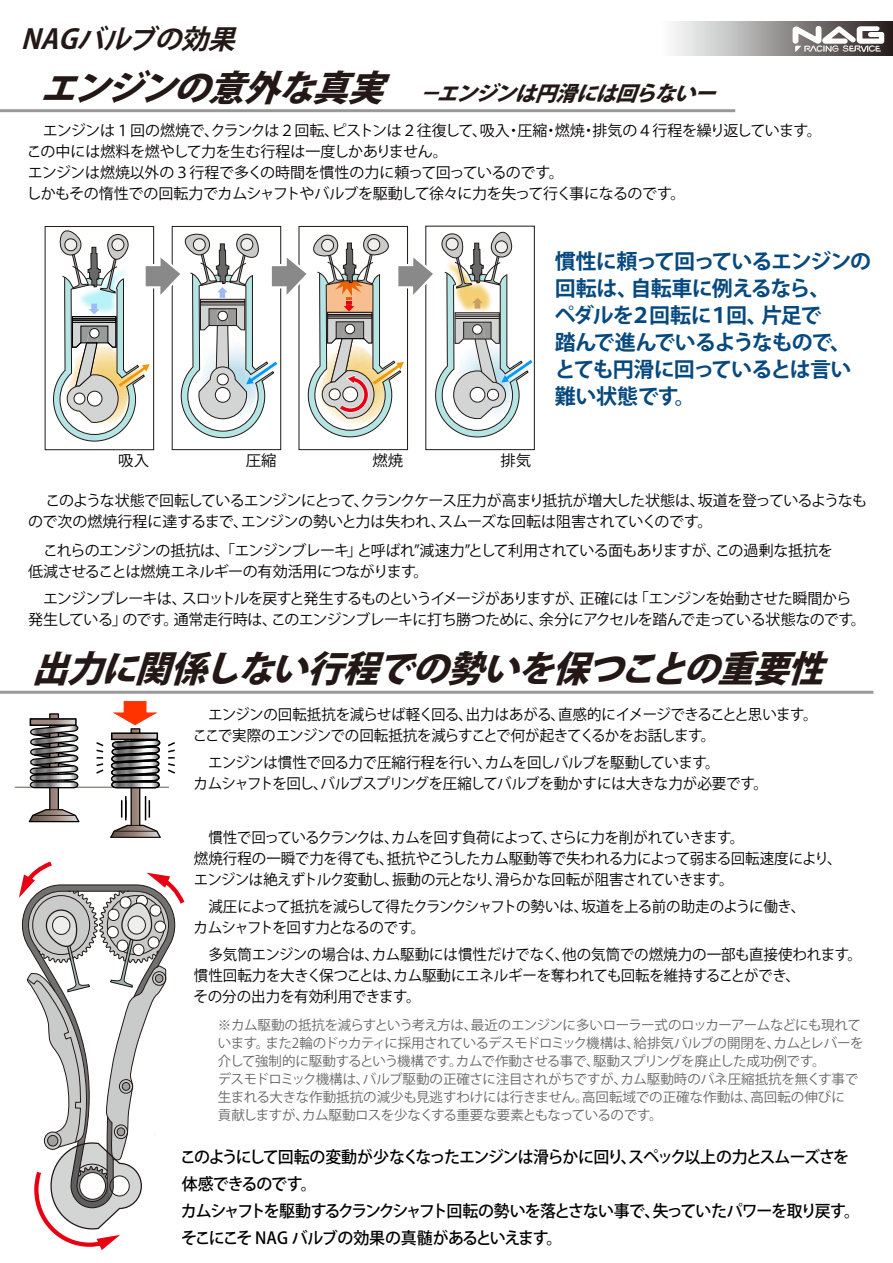
<style>
.page{position:relative;width:893px;height:1263px;background:#fff}
.page>*{position:absolute;margin:0;border:0;box-sizing:border-box;transform-origin:0 0}
.t1{font:italic 800 36.3px "Koz Go Pro";color:#231815}
.t2{font:italic 700 27px "Koz Go Pro";color:#000}
.t3{font:700 21px/27px "Koz Go Pro";letter-spacing:-.055em;color:#06497f}
.t4{font:italic 800 20.85px "Koz Go Pro";color:#231815}
.t5{font:500 16.5px/27px "Koz Go Pro";letter-spacing:-.07em;color:#000}
.t6{font:15px/21px "Koz Go Pro";letter-spacing:-.035em;color:#040000}
.t7{font:15px/21px "Koz Go Pro";letter-spacing:-.02em;color:#000}
.t8{font:15px/21px "Koz Go Pro";letter-spacing:-.04em;color:#000}
.t9{font:13.5px/18px "Koz Go Pro";letter-spacing:-.02em;color:#686767}
.s1{font-size:35.7px}
</style>
<div class="page">
<hr style="left:0;top:691px;width:873px;height:3px;background:#999">
<hr style="left:15px;top:786px;width:154px;height:2px;background:#938c8a">
<svg style="left:763px;top:22px;width:130px;height:34px;background:#716c6a"></svg>
<svg style="left:793px;top:26px;width:91px;height:26px"></svg>
<svg style="left:14px;top:21px;width:749px;height:429px"></svg>
<svg style="left:19px;top:861px;width:166px;height:389px"></svg>
<svg style="left:28px;top:714px;width:52px;height:109px"></svg>
<hr style="left:33px;top:815px;width:42px;height:1px;background:#231815">
<svg style="left:33px;top:721px;width:41px;height:2px"></svg>
<div style="left:30px;top:718px;width:47px;height:8px;border:2px solid #000"></div>
<svg style="left:95px;top:701px;width:80px;height:137px"></svg>
<h2 class="t2" style="left:21px;top:22px;width:226px">NAGバルブの効果</h2>
<h3 class="t4" style="left:40px;top:80px;width:688px"><span class="s1">エンジンの意外な真実　</span>－エンジンは円滑には回らないー</h3>
<p class="t6" style="left:27px;top:121px;width:797px">　エンジンは１回の燃焼で、クランクは２回転、ピストンは２往復して、吸入・圧縮・燃焼・排気の４行程を繰り返しています。この中には燃料を燃やして力を生む行程は一度しかありません。<br>エンジンは燃焼以外の３行程で多くの時間を慣性の力に頼って回っているのです。<br>しかもその惰性での回転力でカムシャフトやバルブを駆動して徐々に力を失って行く事になるのです。</p>
<p class="t7" style="left:118px;top:450px;width:32px">吸入</p>
<p class="t7" style="left:246px;top:450px;width:32px">圧縮</p>
<p class="t7" style="left:372px;top:450px;width:32px">燃焼</p>
<p class="t7" style="left:500px;top:450px;width:32px">排気</p>
<h3 class="t3" style="left:555px;top:249px;width:318px">慣性に頼って回っているエンジンの回転は、自転車に例えるなら、<br>ペダルを２回転に１回、片足で<br>踏んで進んでいるようなもので、とても円滑に回っているとは言い難い状態です。</h3>
<p class="t6" style="left:28px;top:491px;width:841px">　このような状態で回転しているエンジンにとって、クランクケース圧力が高まり抵抗が増大した状態は、坂道を登っているようなもので次の燃焼行程に達するまで、エンジンの勢いと力は失われ、スムーズな回転は阻害されていくのです。</p>
<p class="t6" style="left:28px;top:540px;width:806px">　これらのエンジンの抵抗は、「エンジンブレーキ」と呼ばれ”減速力”として利用されている面もありますが、この過剰な抵抗を低減させることは燃焼エネルギーの有効活用につながります。</p>
<p class="t6" style="left:28px;top:588px;width:839px;text-align:center">エンジンブレーキは、スロットルを戻すと発生するものというイメージがありますが、正確には「エンジンを始動させた瞬間から<br>発生している」のです。通常走行時は、このエンジンブレーキに打ち勝つために、余分にアクセルを踏んで走っている状態なのです。</p>
<h1 class="t1" style="left:32px;top:645px;width:808px">出力に関係しない行程での勢いを保つことの重要性</h1>
<p class="t8" style="left:193px;top:705px;width:634px">　エンジンの回転抵抗を減らせば軽く回る、出力はあがる、直感的にイメージできることと思います。　ここで実際のエンジンでの回転抵抗を減らすことで何が起きてくるかをお話します。</p>
<p class="t7" style="left:193px;top:753px;width:576px;text-indent:15px">エンジンは慣性で回る力で圧縮行程を行い、カムを回しバルブを駆動しています。<br>カムシャフトを回し、バルブスプリングを圧縮してバルブを動かすには大きな力が必要です。</p>
<p class="t7" style="left:194px;top:828px;width:649px;text-indent:15px">慣性で回っているクランクは、カムを回す負荷によって、さらに力を削がれていきます。<br>燃焼行程の一瞬で力を得ても、抵抗やこうしたカム駆動等で失われる力によって弱まる回転速度により、エンジンは絶えずトルク変動し、振動の元となり、滑らかな回転が阻害されていきます。</p>
<p class="t8" style="left:193px;top:897px;width:613px;text-indent:15px">減圧によって抵抗を減らして得たクランクシャフトの勢いは、坂道を上る前の助走のように働き、カムシャフトを回す力となるのです。</p>
<p class="t7" style="left:194px;top:945px;width:670px;text-indent:15px">多気筒エンジンの場合は、カム駆動には慣性だけでなく、他の気筒での燃焼力の一部も直接使われます。慣性回転力を大きく保つことは、カム駆動にエネルギーを奪われても回転を維持することができ、<br>その分の出力を有効利用できます。</p>
<p class="t9" style="left:218px;top:1016px;width:648px">※カム駆動の抵抗を減らすという考え方は、最近のエンジンに多いローラー式のロッカーアームなどにも現れています。また2輪のドゥカティに採用されているデスモドロミック機構は、給排気バルブの開閉を、カムとレバーを介して強制的に駆動するという機構です。カムで作動させる事で、駆動スプリングを廃止した成功例です。<br>デスモドロミック機構は、バルブ駆動の正確さに注目されがちですが、カム駆動時のバネ圧縮抵抗を無くす事で生まれる大きな作動抵抗の減少も見逃すわけには行きません。高回転域での正確な作動は、高回転の伸びに<br>貢献しますが、カム駆動ロスを少なくする重要な要素ともなっているのです。</p>
<p class="t5" style="left:180px;top:1144px;width:681px">このようにして回転の変動が少なくなったエンジンは滑らかに回り、スペック以上の力とスムーズさを体感できるのです。<br>カムシャフトを駆動するクランクシャフト回転の勢いを落とさない事で、失っていたパワーを取り戻す。そこにこそ NAG バルブの効果の真髄があるといえます。</p>
</div>
